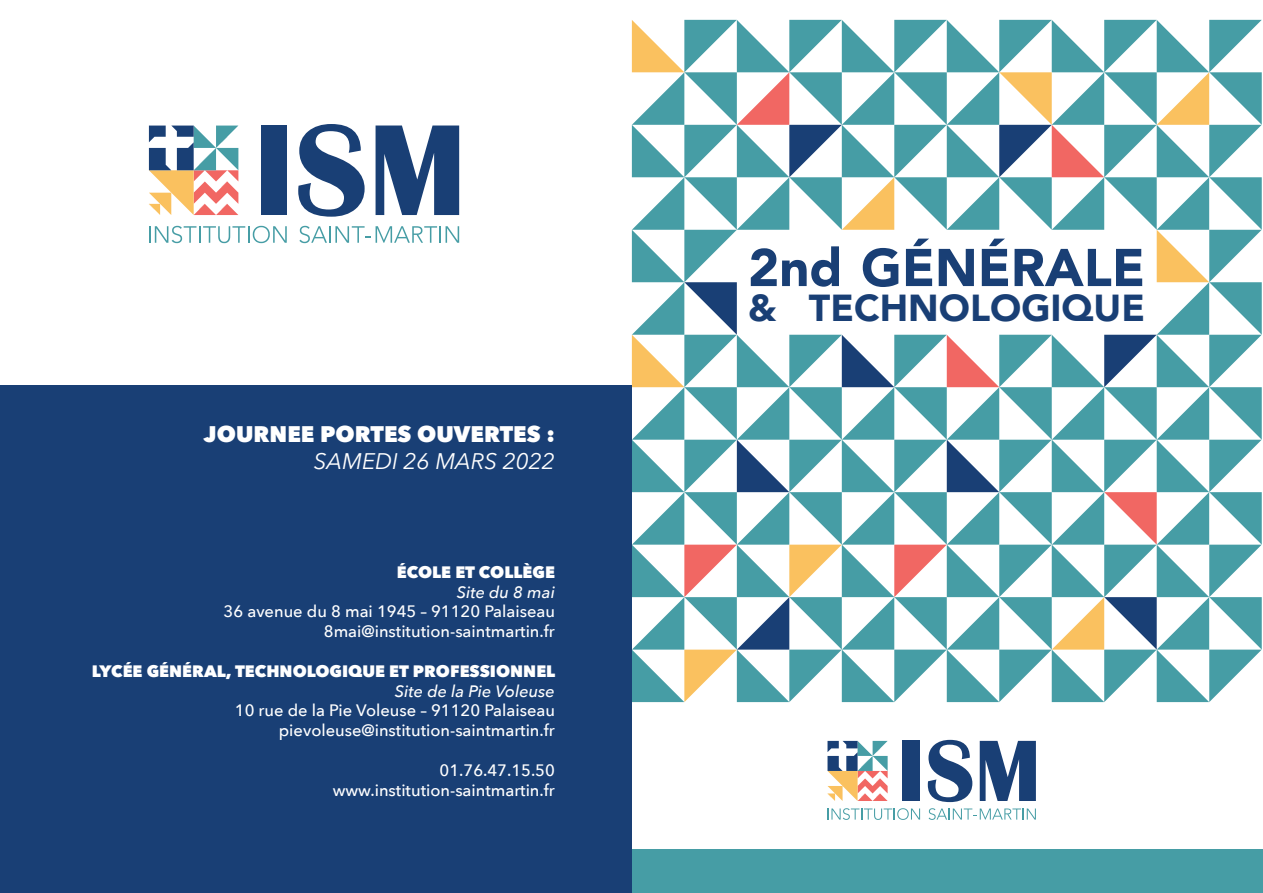
<style>
.page{position:relative;width:1263px;height:893px;background:#fff}
.page>*{position:absolute;margin:0;border:0;box-sizing:border-box;transform-origin:0 0}
.t1{font:900 52.5px "Avenir";color:#193f75}
.t2{font:900 37.5px "Avenir";color:#193f75}
.t3{font:800 22.5px "Avenir Next";color:#fff}
.t4{font:italic 22.5px "Avenir Next";color:#fff}
.t5{font:500 16.5px "Avenir Next";color:#fff}
.t6{font:800 16.5px "Avenir Next";color:#fff}
.t7{font:italic 500 16.5px "Avenir Next";color:#fff}
</style>
<div class="page">
<svg style="left:827px;top:808px;width:93px;height:12px"></svg>
<div style="left:903px;top:741px;width:17px;height:60px;background:#193f75"></div>
<svg style="left:928px;top:740px;width:44px;height:62px"></svg>
<svg style="left:980px;top:741px;width:56px;height:60px"></svg>
<svg style="left:827px;top:741px;width:61px;height:60px"></svg>
<svg style="left:928px;top:808px;width:108px;height:12px"></svg>
<svg style="left:632px;top:20px;width:630px;height:682px"></svg>
<div style="left:631px;top:850px;width:632px;height:43px;background:#469da5"></div>
<svg style="left:149px;top:226px;width:138px;height:17px"></svg>
<div style="left:261px;top:126px;width:26px;height:89px;background:#193f75"></div>
<svg style="left:298px;top:124px;width:67px;height:93px"></svg>
<svg style="left:376px;top:126px;width:83px;height:89px"></svg>
<svg style="left:149px;top:126px;width:89px;height:89px"></svg>
<svg style="left:299px;top:226px;width:160px;height:17px"></svg>
<div style="left:0;top:385px;width:631px;height:508px;background:#193f75"></div>
<p class="t3" style="left:204px;top:421px;width:352px">JOURNEE PORTES OUVERTES :</p>
<p class="t4" style="left:314px;top:443px;width:243px">SAMEDI 26 MARS 2022</p>
<p class="t6" style="left:397px;top:562px;width:160px">ÉCOLE ET COLLÈGE</p>
<p class="t7" style="left:457px;top:578px;width:100px">Site du 8 mai</p>
<p class="t5" style="left:224px;top:598px;width:333px">36 avenue du 8 mai 1945 – 91120 Palaiseau</p>
<p class="t5" style="left:324px;top:617px;width:233px">8mai@institution-saintmartin.fr</p>
<p class="t6" style="left:92px;top:661px;width:465px">LYCÉE GÉNÉRAL, TECHNOLOGIQUE ET PROFESSIONNEL</p>
<p class="t7" style="left:395px;top:677px;width:161px">Site de la Pie Voleuse</p>
<p class="t5" style="left:235px;top:697px;width:322px">10 rue de la Pie Voleuse – 91120 Palaiseau</p>
<p class="t5" style="left:279px;top:716px;width:278px">pievoleuse@institution-saintmartin.fr</p>
<p class="t5" style="left:440px;top:756px;width:117px">01.76.47.15.50</p>
<p class="t5" style="left:333px;top:776px;width:224px">www.institution-saintmartin.fr</p>
<p class="t1" style="left:748px;top:223px;width:398px">2nd GÉNÉRALE</p>
<p class="t2" style="left:748px;top:275px;width:398px">&amp; TECHNOLOGIQUE</p>
</div>
